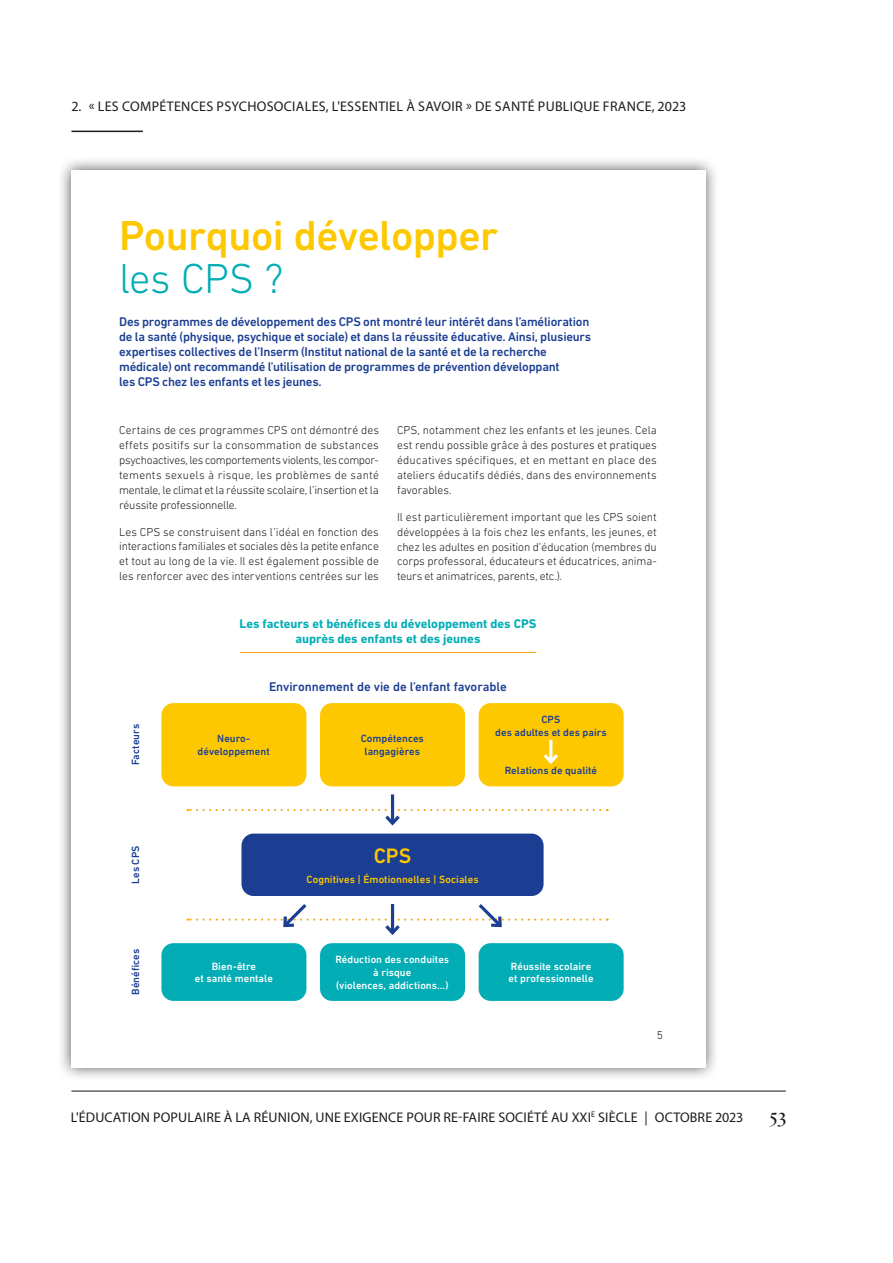
<style>
.page{position:relative;width:893px;height:1263px;background:#fff}
.page>*{position:absolute;margin:0;border:0;box-sizing:border-box;transform-origin:0 0}
.t1{font:500 42.6px/42.6px "DIN Next LT Pro";letter-spacing:-.015em;color:#fec800}
.t2{font:500 21.3px "DIN Next LT Pro";color:#fec800}
.t3{font:21px "Hoefler Titlingpro";color:#1d1d1b}
.Petit_labeur{font:14.1px "Myriad Pro";letter-spacing:.01em;color:#1d1d1b}
.t4{font:500 12.9px "DIN Next LT Pro";letter-spacing:-.005em;color:#1b3e92}
.t5{font:500 12.75px/14.9px "DIN Next LT Pro";letter-spacing:-.015em;color:#1b3e92}
.t6{font:700 12.75px/14.9px "DIN Next LT Pro";letter-spacing:-.005em;color:#02adb5;text-align:center}
.t7{font:300 11.7px/14.9px "DIN Next LT Pro";letter-spacing:-.005em;color:#1d1d1b;text-align:justify}
.t8{font:500 10.65px/12.8px "DIN Next LT Pro";letter-spacing:.005em;color:#fff;text-align:center}
.t9{font:500 10.65px/12.8px "DIN Next LT Pro";letter-spacing:.005em;color:#1b3e92;text-align:center}
.t10{font:500 10.65px "DIN Next LT Pro";letter-spacing:.005em;color:#fec800}
.s1{font-weight:300;color:#02adb5}
</style>
<div class="page">
<hr style="left:71px;top:1090px;width:715px;height:1px;background:#1d1d1b">
<hr style="left:71px;top:131px;width:72px;height:1px;background:#1d1d1b">
<div style="left:57px;top:156px;width:662px;height:925px;background:#1d1d1b;opacity:.75"></div>
<div style="left:71px;top:170px;width:634px;height:897px;background:#fff"></div>
<hr style="left:240px;top:652px;width:296px;height:1px;background:#f7a823">
<div style="left:161px;top:703px;width:145px;height:83px;background:#fec800;border-radius:12px"></div>
<div style="left:161px;top:943px;width:145px;height:58px;background:#02adb5;border-radius:12px"></div>
<div style="left:320px;top:703px;width:145px;height:83px;background:#fec800;border-radius:12px"></div>
<div style="left:320px;top:943px;width:145px;height:58px;background:#02adb5;border-radius:12px"></div>
<div style="left:241px;top:833px;width:303px;height:63px;background:#1b3e92;border-radius:12px"></div>
<div style="left:479px;top:703px;width:145px;height:83px;background:#fec800;border-radius:12px"></div>
<div style="left:479px;top:943px;width:145px;height:58px;background:#02adb5;border-radius:12px"></div>
<hr style="left:391px;top:794px;width:3px;height:29px;background:#1b3e92">
<svg style="left:187px;top:809px;width:413px;height:17px"></svg>
<hr style="left:549px;top:740px;width:3px;height:22px;background:#fff">
<svg style="left:543px;top:751px;width:15px;height:13px"></svg>
<svg style="left:187px;top:904px;width:413px;height:31px"></svg>
<p class="Petit_labeur" style="left:71px;top:98px;width:616px">2. « LES COMPÉTENCES PSYCHOSOCIALES, L'ESSENTIEL À SAVOIR » DE SANTÉ PUBLIQUE FRANCE, 2023</p>
<p class="t1" style="left:119px;top:214px;width:381px">Pourquoi développer <span class="s1">les CPS ?</span></p>
<p class="t5" style="left:119px;top:314px;width:474px">Des programmes de développement des CPS ont montré leur intérêt dans l’amélioration de la santé (physique, psychique et sociale) et dans la réussite éducative. Ainsi, plusieurs expertises collectives de l’Inserm (Institut national de la santé et de la recherche médicale) ont recommandé l’utilisation de programmes de prévention développant<br>les CPS chez les enfants et les jeunes.</p>
<p class="t7" style="left:119px;top:422px;width:261px">Certains de ces programmes CPS ont démontré des effets positifs sur la consommation de substances psychoactives, les comportements violents, les compor&shy;tements sexuels à risque, les problèmes de santé mentale, le climat et la réussite scolaire, l’insertion et la réussite professionnelle.</p>
<p class="t7" style="left:119px;top:524px;width:261px">Les CPS se construisent dans l’idéal en fonction des interactions familiales et sociales dès la petite enfance et tout au long de la vie. Il est également possible de les renforcer avec des interventions centrées sur les</p>
<p class="t7" style="left:397px;top:422px;width:261px">CPS, notamment chez les enfants et les jeunes. Cela est rendu possible grâce à des postures et pratiques éducatives spécifiques, et en mettant en place des ateliers éducatifs dédiés, dans des environnements favorables.</p>
<p class="t7" style="left:397px;top:509px;width:261px">Il est particulièrement important que les CPS soient développées à la fois chez les enfants, les jeunes, et chez les adultes en position d’éducation (membres du corps professoral, éducateurs et éducatrices, anima&shy;teurs et animatrices, parents, etc.).</p>
<p class="t6" style="left:239px;top:616px;width:299px">Les facteurs et bénéfices du développement des CPS auprès des enfants et des jeunes</p>
<p class="t4" style="left:269px;top:679px;width:239px">Environnement de vie de l’enfant favorable</p>
<p class="t9" style="left:129px;top:765px;width:43px;rotate:-90deg">Facteurs</p>
<p class="t9" style="left:129px;top:884px;width:40px;rotate:-90deg">Les CPS</p>
<p class="t9" style="left:129px;top:995px;width:47px;rotate:-90deg">Bénéfices</p>
<p class="t9" style="left:198px;top:732px;width:74px">Neuro&shy;développement</p>
<p class="t8" style="left:195px;top:959px;width:79px">Bien-être<br>et santé mentale</p>
<p class="t9" style="left:361px;top:732px;width:65px">Compétences langagières</p>
<p class="t9" style="left:495px;top:713px;width:113px">CPS<br>des adultes et des pairs</p>
<p class="t9" style="left:505px;top:764px;width:94px">Relations de qualité</p>
<p class="t2" style="left:374px;top:843px;width:39px">CPS</p>
<p class="t10" style="left:306px;top:873px;width:174px">Cognitives | Émotionnelles | Sociales</p>
<p class="t8" style="left:335px;top:953px;width:115px">Réduction des conduites à risque<br>(violences, addictions…)</p>
<p class="t8" style="left:509px;top:959px;width:86px;text-align:left">Réussite scolaire et professionnelle</p>
<p class="t7" style="left:657px;top:1027px;width:8px">5</p>
<p class="Petit_labeur" style="left:71px;top:1108px;width:674px">L'ÉDUCATION POPULAIRE À LA RÉUNION, UNE EXIGENCE POUR RE-FAIRE SOCIÉTÉ AU XXI<sup>E</sup> SIÈCLE | OCTOBRE 2023</p>
<h3 class="t3" style="left:769px;top:1100px;width:19px">53</h3>
</div>
